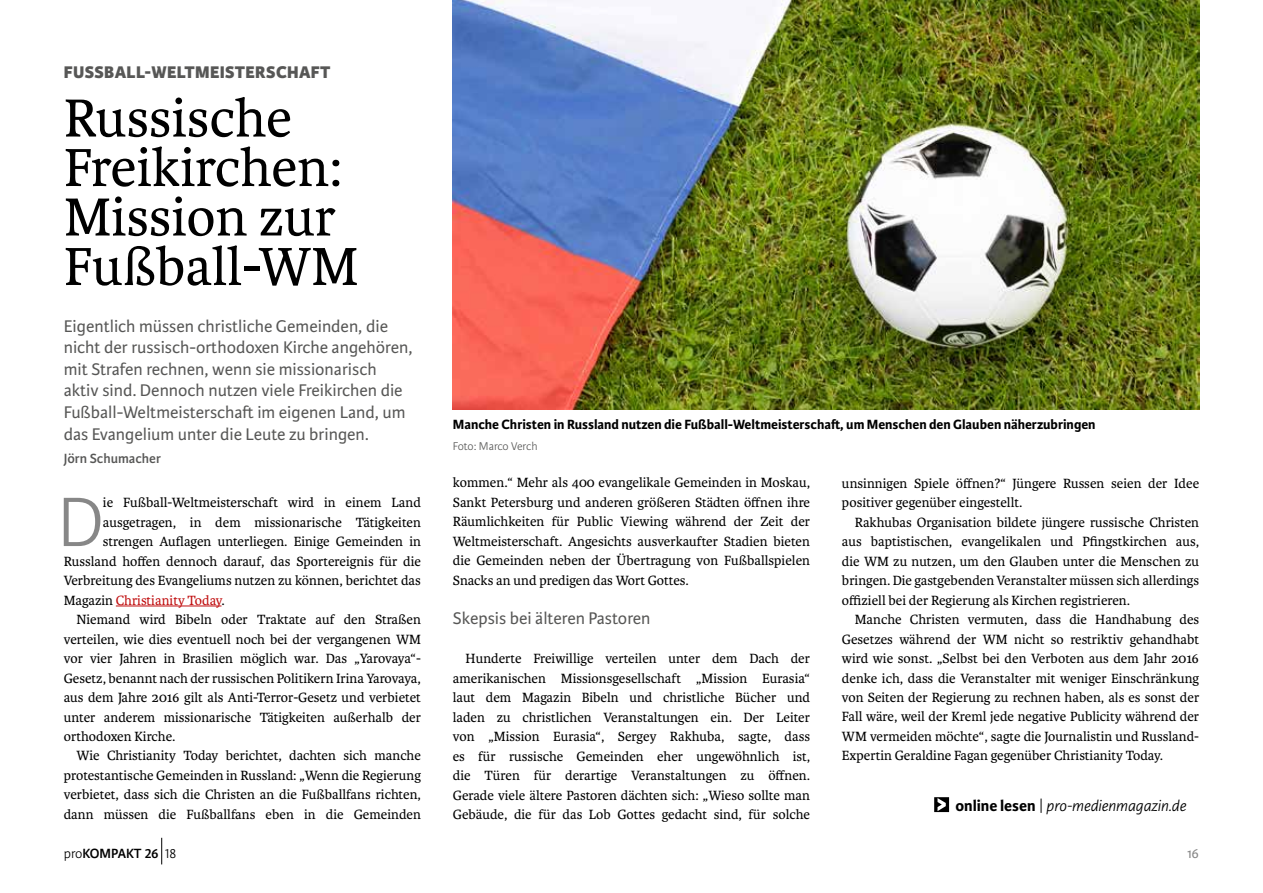
<style>
.page{position:relative;width:1263px;height:893px;background:#fff}
.page>*{position:absolute;margin:0;border:0;box-sizing:border-box;transform-origin:0 0}
.t1{font:300 74.55px "Karmina Sans";color:#878787}
.t2{font:57px/49.5px "Karmina";color:#000}
.t3{font:18px/21.6px "Karmina Sans";color:#575756}
.t4{font:800 18px "Karmina Sans";letter-spacing:.02em;color:#575756}
.t5{font:italic 300 16.5px "Karmina Sans";color:#000}
.t6{font:14.25px/19.5px "Karmina";color:#000;text-align:justify}
.t7{font:700 14.25px "Karmina Sans";color:#000}
.t8{font:14.25px "Karmina";color:#c00d0e}
.t9{font:600 14.25px "Karmina Sans";color:#575756}
.t10{font:600 14.25px "Karmina Sans";color:#000}
.t11{font:14.25px "Karmina Sans";color:#878787}
.t12{font:300 12px "Karmina Sans";letter-spacing:-.01em;color:#575756}
.s1{color:#000}
.s2{font-weight:700;font-style:normal}
.s3{font-style:normal}
.s4{font-weight:300}
</style>
<div class="page">
<hr style="left:116px;top:606px;width:105px;height:1px;background:#c00d0e">
<img style="left:453px;top:0;width:746px;height:410px">
<svg style="left:934px;top:797px;width:15px;height:15px"></svg>
<svg style="left:161px;top:838px;width:1px;height:26px"></svg>
<p class="t4" style="left:64px;top:62px;width:268px">FUSSBALL-WELTMEISTERSCHAFT</p>
<h2 class="t2" style="left:64px;top:94px;width:296px">Russische<br>Freikirchen:<br>Mission zur<br>Fußball-WM</h2>
<p class="t3" style="left:64px;top:315px;width:350px">Eigentlich müssen christliche Gemeinden, die nicht der russisch-orthodoxen Kirche angehören, mit Strafen rechnen, wenn sie missionarisch aktiv sind. Dennoch nutzen viele Freikirchen die Fußball-Weltmeisterschaft im eigenen Land, um das Evangelium unter die Leute zu bringen.</p>
<p class="t9" style="left:64px;top:451px;width:99px">Jörn Schumacher</p>
<h1 class="t1" style="left:57px;top:481px;width:48px">D</h1>
<p class="t6" style="left:103px;top:493px;width:320px">ie Fußball-Weltmeisterschaft wird in einem Land</p>
<p class="t6" style="left:103px;top:512px;width:319px">ausgetragen, in dem missionarische Tätigkeiten</p>
<p class="t6" style="left:103px;top:532px;width:320px">strengen Auflagen unterliegen. Einige Gemeinden in</p>
<p class="t6" style="left:64px;top:551px;width:359px">Russland hoffen dennoch darauf, das Sportereignis für die</p>
<p class="t6" style="left:64px;top:571px;width:359px">Verbreitung des Evangeliums nutzen zu können, berichtet das</p>
<p class="t8" style="left:64px;top:592px;width:162px"><span class="s1">Magazin</span> Christianity Today<span class="s1">.</span></p>
<p class="t6" style="left:77px;top:610px;width:346px">Niemand wird Bibeln oder Traktate auf den Straßen</p>
<p class="t6" style="left:64px;top:629px;width:359px">verteilen, wie dies eventuell noch bei der vergangenen WM</p>
<p class="t6" style="left:64px;top:649px;width:359px">vor vier Jahren in Brasilien möglich war. Das „Yarovaya“-</p>
<p class="t6" style="left:64px;top:668px;width:359px">Gesetz, benannt nach der russischen Politikern Irina Yarovaya,</p>
<p class="t6" style="left:64px;top:688px;width:359px">aus dem Jahre 2016 gilt als Anti-Terror-Gesetz und verbietet</p>
<p class="t6" style="left:64px;top:707px;width:359px">unter anderem missionarische Tätigkeiten außerhalb der</p>
<p class="t6" style="left:64px;top:727px;width:113px">orthodoxen Kirche.</p>
<p class="t6" style="left:77px;top:746px;width:346px">Wie Christianity Today berichtet, dachten sich manche</p>
<p class="t6" style="left:64px;top:766px;width:359px">protestantische Gemeinden in Russland: „Wenn die Regierung</p>
<p class="t6" style="left:64px;top:785px;width:359px">verbietet, dass sich die Christen an die Fußballfans richten,</p>
<p class="t6" style="left:64px;top:805px;width:359px">dann müssen die Fußballfans eben in die Gemeinden</p>
<p class="t7" style="left:453px;top:416px;width:644px">Manche Christen in Russland nutzen die Fußball-Weltmeisterschaft, um Menschen den Glauben näherzubringen</p>
<p class="t12" style="left:453px;top:439px;width:86px">Foto: Marco Verch</p>
<p class="t6" style="left:453px;top:473px;width:359px">kommen.“ Mehr als 400 evangelikale Gemeinden in Moskau, Sankt Petersburg und anderen größeren Städten öffnen ihre Räumlichkeiten für Public Viewing während der Zeit der Weltmeisterschaft. Angesichts ausverkaufter Stadien bieten die Gemeinden neben der Übertragung von Fußballspielen Snacks an und predigen das Wort Gottes.</p>
<p class="t3" style="left:453px;top:608px;width:199px">Skepsis bei älteren Pastoren</p>
<p class="t6" style="left:453px;top:649px;width:359px;text-indent:13px">Hunderte Freiwillige verteilen unter dem Dach der amerikanischen Missionsgesellschaft „Mission Eurasia“ laut dem Magazin Bibeln und christliche Bücher und laden zu christlichen Veranstaltungen ein. Der Leiter von „Mission Eurasia“, Sergey Rakhuba, sagte, dass es für russische Gemeinden eher ungewöhnlich ist, die Türen für derartige Veranstaltungen zu öffnen.<br>Gerade viele ältere Pastoren dächten sich: „Wieso sollte man Gebäude, die für das Lob Gottes gedacht sind, für solche</p>
<p class="t6" style="left:842px;top:473px;width:359px">unsinnigen Spiele öffnen?“ Jüngere Russen seien der Idee positiver gegenüber eingestellt.</p>
<p class="t6" style="left:842px;top:512px;width:359px;text-indent:13px">Rakhubas Organisation bildete jüngere russische Christen aus baptistischen, evangelikalen und Pfingstkirchen aus, die WM zu nutzen, um den Glauben unter die Menschen zu bringen. Die gastgebenden Veranstalter müssen sich allerdings offiziell bei der Regierung als Kirchen registrieren.</p>
<p class="t6" style="left:842px;top:610px;width:359px;text-indent:13px">Manche Christen vermuten, dass die Handhabung des Gesetzes während der WM nicht so restriktiv gehandhabt wird wie sonst. „Selbst bei den Verboten aus dem Jahr 2016 denke ich, dass die Veranstalter mit weniger Einschränkung von Seiten der Regierung zu rechnen haben, als es sonst der Fall wäre, weil der Kreml jede negative Publicity während der WM vermeiden möchte“, sagte die Journalistin und Russland-Expertin Geraldine Fagan gegenüber Christianity Today.</p>
<p class="t5" style="left:955px;top:796px;width:232px"><span class="s2">online lesen</span> <span class="s3">|</span> pro-medienmagazin.de</p>
<p class="t10" style="left:64px;top:845px;width:114px"><span class="s4">pro</span>KOMPAKT 26 <span class="s4">18</span></p>
<p class="t11" style="left:1187px;top:845px;width:14px">16</p>
</div>
